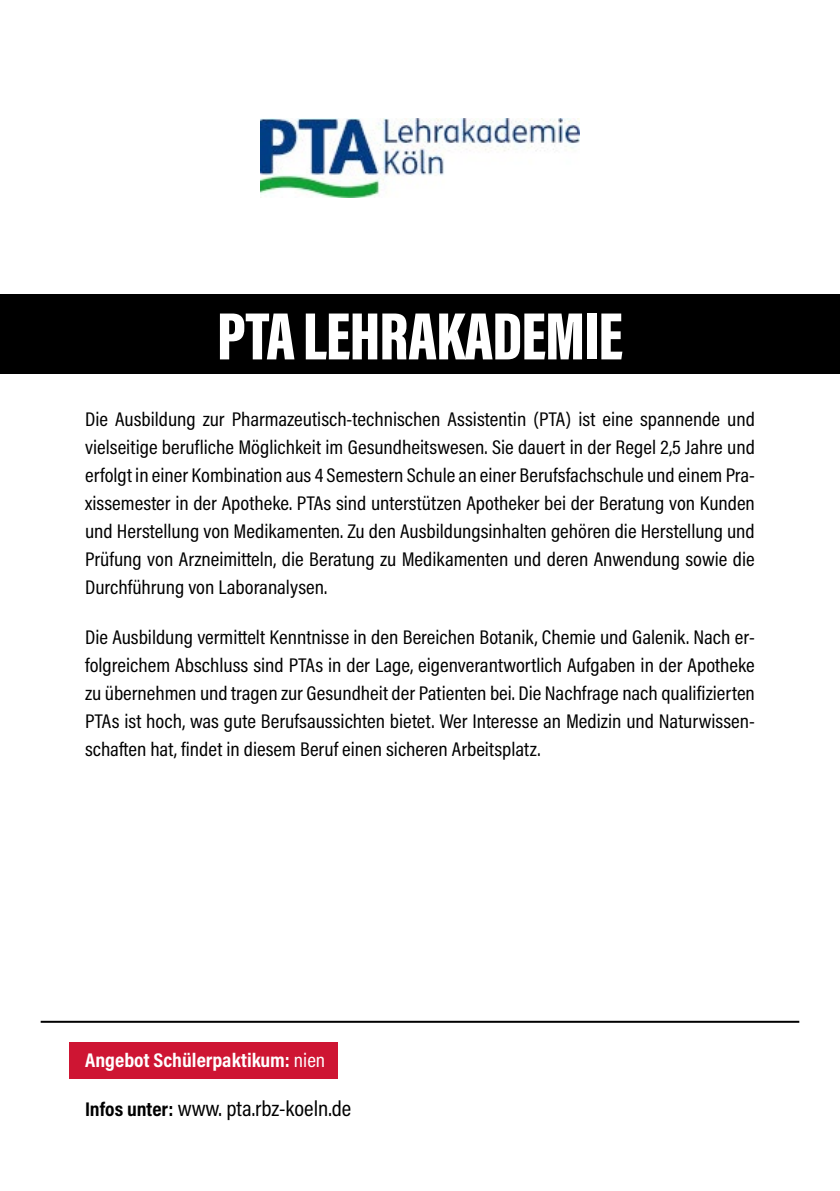
<style>
.page{position:relative;width:840px;height:1191px;background:#fff}
.page>*{position:absolute;margin:0;border:0;box-sizing:border-box;transform-origin:0 0}
.t1{font:900 68.8px "Acumin Pro Extra Cond";letter-spacing:-.01em;color:#fff;scale:1.05 1}
.t2{font:22px "Acumin Pro Cond";color:#000;scale:1.05 1}
.t3{font:20px/28px "Acumin Pro Cond";color:#000;text-align:justify;scale:1.05 1}
.t4{font:700 20px "Acumin Pro Cond";color:#fff;scale:1.05 1}
.s1{font-weight:400}
.s2{font-weight:700;font-size:20px}
</style>
<div class="page">
<div style="left:69px;top:1042px;width:268px;height:37px;background:#ce1533"></div>
<div style="left:0;top:294px;width:839px;height:80px;background:#000"></div>
<hr style="left:41px;top:1020px;width:757px;height:2px;background:#000">
<img style="left:261px;top:118px;width:317px;height:79px">
<h1 class="t1" style="left:217px;top:294px;width:388px">PTA LEHRAKADEMIE</h1>
<p class="t3" style="left:85px;top:404px;width:639px">Die Ausbildung zur Pharmazeutisch-technischen Assistentin (PTA) ist eine spannende und vielseitige berufliche Möglichkeit im Gesundheitswesen. Sie dauert in der Regel 2,5 Jahre und erfolgt in einer Kombination aus 4 Semestern Schule an einer Berufsfachschule und einem Pra&shy;xissemester in der Apotheke. PTAs sind unterstützen Apotheker bei der Beratung von Kunden und Herstellung von Medikamenten. Zu den Ausbildungsinhalten gehören die Herstellung und Prüfung von Arzneimitteln, die Beratung zu Medikamenten und deren Anwendung sowie die Durchführung von Laboranalysen.</p>
<p class="t3" style="left:85px;top:623px;width:639px">Die Ausbildung vermittelt Kenntnisse in den Bereichen Botanik, Chemie und Galenik. Nach er&shy;folgreichem Abschluss sind PTAs in der Lage, eigenverantwortlich Aufgaben in der Apotheke zu übernehmen und tragen zur Gesundheit der Patienten bei. Die Nachfrage nach qualifizierten PTAs ist hoch, was gute Berufsaussichten bietet. Wer Interesse an Medizin und Naturwissen&shy;schaften hat, findet in diesem Beruf einen sicheren Arbeitsplatz.</p>
<p class="t4" style="left:85px;top:1046px;width:230px">Angebot Schülerpaktikum: <span class="s1">nien</span></p>
<p class="t2" style="left:85px;top:1094px;width:255px"><span class="s2">Infos unter:</span> www. pta.rbz-koeln.de</p>
</div>
